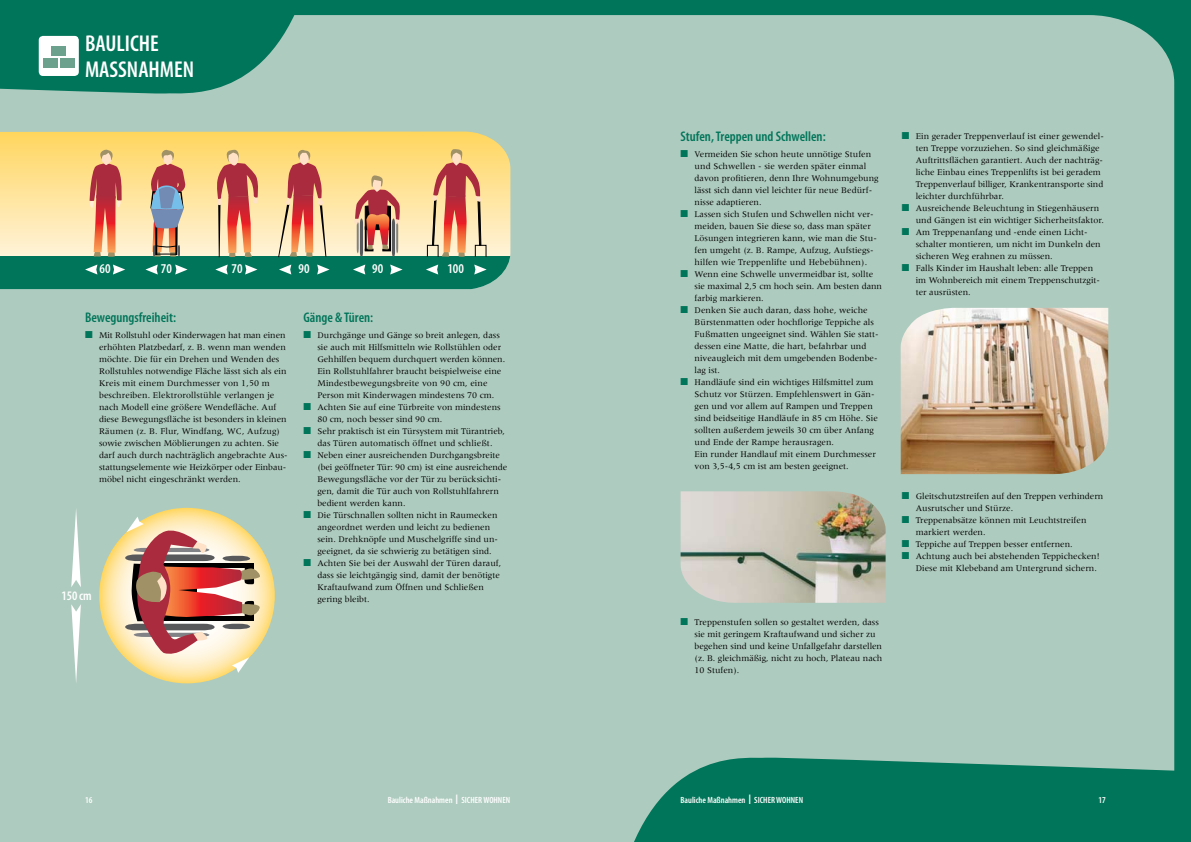
<style>
.page{position:relative;width:1191px;height:842px;background:#aecbbf}
.page>*{position:absolute;margin:0;border:0;box-sizing:border-box;transform-origin:0 0}
.t1{font:600 condensed 23px/26px "Myriad Pro";color:#fff}
.t2{font:600 condensed 14px "Myriad Pro";color:#007559}
.t3{font:600 condensed 13.5px "Myriad Pro";color:#fff}
.t4{font:600 condensed 13px "Myriad Pro";color:#fff}
.t5{font:9px/12px "Meridien LT Std";color:#000}
.t6{font:600 condensed 9px "Myriad Pro";color:#fff}
.s1{color:#007559}
.s2{font-weight:400;font-size:14px}
</style>
<div class="page">
<div style="left:39px;top:36px;width:40px;height:40px;background:#fff;border-radius:4px"></div>
<div style="left:43px;top:58px;width:15px;height:9px;background:#6ca18e"></div>
<div style="left:60px;top:58px;width:15px;height:9px;background:#6ca18e"></div>
<div style="left:51px;top:46px;width:15px;height:9px;background:#6ca18e"></div>
<svg style="left:627px;top:745px;width:564px;height:97px;background:#288970"></svg>
<img style="left:679px;top:491px;width:207px;height:113px">
<img style="left:899px;top:308px;width:210px;height:167px">
<svg style="left:0;top:132px;width:510px;height:124px;background:#fee294"></svg>
<div style="left:0;top:256px;width:510px;height:33px;background:#007559"></div>
<svg style="left:353px;top:264px;width:12px;height:11px"></svg>
<svg style="left:390px;top:264px;width:12px;height:11px"></svg>
<svg style="left:354px;top:175px;width:46px;height:82px;background:#c48c71"></svg>
<svg style="left:474px;top:264px;width:12px;height:11px"></svg>
<svg style="left:426px;top:264px;width:12px;height:11px"></svg>
<div style="left:427px;top:245px;width:11px;height:12px;border:1px solid #000"></div>
<svg style="left:432px;top:149px;width:50px;height:108px;background:#d99774"></svg>
<svg style="left:279px;top:264px;width:12px;height:11px"></svg>
<svg style="left:317px;top:264px;width:12px;height:11px"></svg>
<svg style="left:278px;top:149px;width:48px;height:108px;background:#dc9a76"></svg>
<svg style="left:145px;top:149px;width:43px;height:226px;background:#a0ac99"></svg>
<svg style="left:85px;top:264px;width:12px;height:11px"></svg>
<svg style="left:113px;top:264px;width:12px;height:11px"></svg>
<svg style="left:90px;top:149px;width:32px;height:108px;background:#da8369"></svg>
<svg style="left:71px;top:508px;width:10px;height:79px"></svg>
<svg style="left:71px;top:604px;width:10px;height:79px"></svg>
<svg style="left:99px;top:508px;width:176px;height:175px;background:#fde191"></svg>
<svg style="left:125px;top:517px;width:136px;height:156px;background:#cd9f88"></svg>
<svg style="left:245px;top:264px;width:12px;height:11px"></svg>
<svg style="left:215px;top:264px;width:13px;height:11px"></svg>
<svg style="left:216px;top:150px;width:43px;height:107px;background:#dc9172"></svg>
<h1 class="t1" style="left:85px;top:31px;width:111px">BAULICHE<br>MASSNAHMEN</h1>
<h3 class="t3" style="left:100px;top:262px;width:13px">60</h3>
<h3 class="t3" style="left:161px;top:262px;width:13px">70</h3>
<h3 class="t3" style="left:298px;top:262px;width:13px">90</h3>
<h3 class="t3" style="left:372px;top:262px;width:13px">90</h3>
<h3 class="t3" style="left:447px;top:262px;width:18px">100</h3>
<h3 class="t3" style="left:231px;top:262px;width:13px">70</h3>
<h2 class="t2" style="left:85px;top:309px;width:92px">Bewegungsfreiheit:</h2>
<p class="t5" style="left:99px;top:329px;width:190px;text-indent:-14px"><span class="s1">■</span> Mit Rollstuhl oder Kinderwagen hat man einen erhöhten Platzbedarf, z. B. wenn man wenden möchte. Die für ein Drehen und Wenden des Rollstuhles notwendige Fläche lässt sich als ein Kreis mit einem Durchmesser von 1,50 m beschreiben. Elektrorollstühle verlangen je nach Modell eine größere Wendefläche. Auf diese Bewegungsfläche ist besonders in kleinen Räumen (z. B. Flur, Windfang, WC, Aufzug) sowie zwischen Möblierungen zu achten. Sie darf auch durch nachträglich angebrachte Aus&shy;stattungselemente wie Heizkörper oder Einbau&shy;möbel nicht eingeschränkt werden.</p>
<h3 class="t4" style="left:62px;top:588px;width:32px">150 cm</h3>
<h2 class="t2" style="left:303px;top:309px;width:71px">Gänge &amp; Türen:</h2>
<p class="t5" style="left:317px;top:329px;width:189px;text-indent:-14px"><span class="s1">■</span> Durchgänge und Gänge so breit anlegen, dass sie auch mit Hilfsmitteln wie Rollstühlen oder Gehhilfen bequem durchquert werden können.<br>Ein Rollstuhlfahrer braucht beispielweise eine Mindestbewegungsbreite von 90 cm, eine Person mit Kinderwagen mindestens 70 cm.</p>
<p class="t5" style="left:317px;top:401px;width:185px;text-indent:-14px"><span class="s1">■</span> Achten Sie auf eine Türbreite von mindestens<br>80 cm, noch besser sind 90 cm.</p>
<p class="t5" style="left:303px;top:425px;width:203px;text-align:center"><span class="s1">■</span> Sehr praktisch ist ein Türsystem mit Türantrieb, das Türen automatisch öffnet und schließt.</p>
<p class="t5" style="left:317px;top:449px;width:191px;text-indent:-14px"><span class="s1">■</span> Neben einer ausreichenden Durchgangsbreite (bei geöffneter Tür: 90 cm) ist eine ausreichende Bewegungsfläche vor der Tür zu berücksichti&shy;gen, damit die Tür auch von Rollstuhlfahrern bedient werden kann.</p>
<p class="t5" style="left:317px;top:509px;width:182px;text-indent:-14px"><span class="s1">■</span> Die Türschnallen sollten nicht in Raumecken angeordnet werden und leicht zu bedienen sein. Drehknöpfe und Muschelgriffe sind un&shy;geeignet, da sie schwierig zu betätigen sind.</p>
<p class="t5" style="left:317px;top:557px;width:185px;text-indent:-14px"><span class="s1">■</span> Achten Sie bei der Auswahl der Türen darauf, dass sie leichtgängig sind, damit der benötigte Kraftaufwand zum Öffnen und Schließen gering bleibt.</p>
<h2 class="t2" style="left:680px;top:129px;width:147px">Stufen, Treppen und Schwellen:</h2>
<p class="t5" style="left:694px;top:148px;width:186px;text-indent:-14px"><span class="s1">■</span> Vermeiden Sie schon heute unnötige Stufen und Schwellen - sie werden später einmal davon profitieren, denn Ihre Wohnumgebung lässt sich dann viel leichter für neue Bedürf&shy;nisse adaptieren.</p>
<p class="t5" style="left:694px;top:208px;width:184px;text-indent:-14px"><span class="s1">■</span> Lassen sich Stufen und Schwellen nicht ver&shy;meiden, bauen Sie diese so, dass man später Lösungen integrieren kann, wie man die Stu&shy;fen umgeht (z. B. Rampe, Aufzug, Aufstiegs&shy;hilfen wie Treppenlifte und Hebebühnen).</p>
<p class="t5" style="left:694px;top:268px;width:189px;text-indent:-14px"><span class="s1">■</span> Wenn eine Schwelle unvermeidbar ist, sollte sie maximal 2,5 cm hoch sein. Am besten dann farbig markieren.</p>
<p class="t5" style="left:694px;top:304px;width:186px;text-indent:-14px"><span class="s1">■</span> Denken Sie auch daran, dass hohe, weiche Bürstenmatten oder hochflorige Teppiche als Fußmatten ungeeignet sind. Wählen Sie statt&shy;dessen eine Matte, die hart, befahrbar und niveaugleich mit dem umgebenden Bodenbe&shy;lag ist.</p>
<p class="t5" style="left:694px;top:376px;width:185px;text-indent:-14px"><span class="s1">■</span> Handläufe sind ein wichtiges Hilfsmittel zum Schutz vor Stürzen. Empfehlenswert in Gän&shy;gen und vor allem auf Rampen und Treppen sind beidseitige Handläufe in 85 cm Höhe. Sie sollten außerdem jeweils 30 cm über Anfang und Ende der Rampe herausragen.<br>Ein runder Handlauf mit einem Durchmesser von 3,5-4,5 cm ist am besten geeignet.</p>
<p class="t5" style="left:694px;top:616px;width:189px;text-indent:-14px"><span class="s1">■</span> Treppenstufen sollen so gestaltet werden, dass sie mit geringem Kraftaufwand und sicher zu begehen sind und keine Unfallgefahr darstellen (z. B. gleichmäßig, nicht zu hoch, Plateau nach 10 Stufen).</p>
<p class="t5" style="left:915px;top:130px;width:190px;text-indent:-14px"><span class="s1">■</span> Ein gerader Treppenverlauf ist einer gewendel&shy;ten Treppe vorzuziehen. So sind gleichmäßige Auftrittsflächen garantiert. Auch der nachträg&shy;liche Einbau eines Treppenlifts ist bei geradem Treppenverlauf billiger, Krankentransporte sind leichter durchführbar.</p>
<p class="t5" style="left:915px;top:202px;width:190px;text-indent:-14px"><span class="s1">■</span> Ausreichende Beleuchtung in Stiegenhäusern und Gängen ist ein wichtiger Sicherheitsfaktor.</p>
<p class="t5" style="left:915px;top:226px;width:186px;text-indent:-14px"><span class="s1">■</span> Am Treppenanfang und -ende einen Licht&shy;schalter montieren, um nicht im Dunkeln den sicheren Weg erahnen zu müssen.</p>
<p class="t5" style="left:915px;top:262px;width:186px;text-indent:-14px"><span class="s1">■</span> Falls Kinder im Haushalt leben: alle Treppen im Wohnbereich mit einem Treppenschutzgit&shy;ter ausrüsten.</p>
<p class="t5" style="left:915px;top:490px;width:189px;text-indent:-14px"><span class="s1">■</span> Gleitschutzstreifen auf den Treppen verhindern<br>Ausrutscher und Stürze.</p>
<p class="t5" style="left:915px;top:514px;width:172px;text-indent:-14px"><span class="s1">■</span> Treppenabsätze können mit Leuchtstreifen markiert werden.</p>
<p class="t5" style="left:901px;top:538px;width:172px"><span class="s1">■</span> Teppiche auf Treppen besser entfernen.</p>
<p class="t5" style="left:915px;top:550px;width:185px;text-indent:-14px"><span class="s1">■</span> Achtung auch bei abstehenden Teppichecken!<br>Diese mit Klebeband am Untergrund sichern.</p>
<p class="t6" style="left:85px;top:795px;width:9px">16</p>
<p class="t6" style="left:388px;top:795px;width:124px">Bauliche Maßnahmen <span class="s2">I</span> SICHER WOHNEN</p>
<p class="t6" style="left:680px;top:795px;width:124px">Bauliche Maßnahmen <span class="s2">I</span> SICHER WOHNEN</p>
<p class="t6" style="left:1098px;top:795px;width:9px">17</p>
</div>
